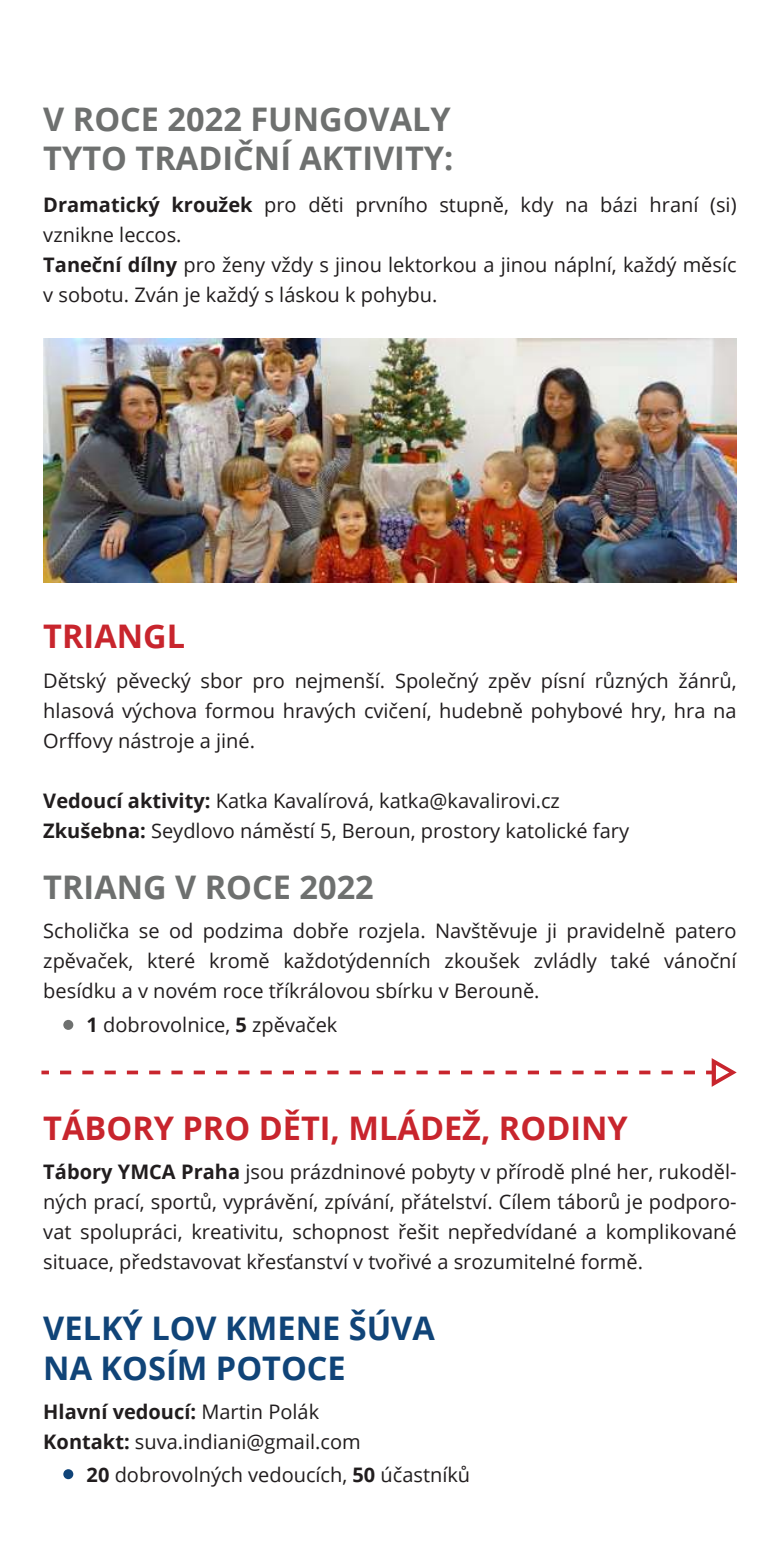
<style>
.page{position:relative;width:780px;height:1560px;background:#fff}
.page>*{position:absolute;margin:0;border:0;box-sizing:border-box;transform-origin:0 0}
.t1{font:700 32.5px/39px "Open Sans";color:#6e706f}
.t2{font:700 32.5px "Open Sans";color:#c8252d}
.t3{font:700 32.5px/40px "Open Sans";color:#104478}
.t4{font:20px/30px "Open Sans";color:#211d1e;text-align:justify}
.s1{font-weight:700}
</style>
<div class="page">
<svg style="left:43px;top:1070px;width:4px;height:4px"></svg>
<svg style="left:62px;top:1070px;width:633px;height:4px"></svg>
<svg style="left:708px;top:1058px;width:28px;height:28px"></svg>
<div style="left:63px;top:1019px;width:10px;height:10px;background:#6e706f;border-radius:50%"></div>
<svg style="left:63px;top:1468px;width:10px;height:10px"></svg>
<img style="left:43px;top:338px;width:693px;height:244px">
<h1 class="t1" style="left:43px;top:98px;width:411px">V ROCE 2022 FUNGOVALY<br>TYTO TRADIČNÍ AKTIVITY:</h1>
<p class="t4" style="left:43px;top:189px;width:694px;text-align:left"><span class="s1">Dramatický kroužek</span> pro děti prvního stupně, kdy na bázi hraní (si) vznikne leccos.<br><span class="s1">Taneční dílny</span> pro ženy vždy s jinou lektorkou a jinou náplní, každý měsíc v sobotu. Zván je každý s láskou k pohybu.</p>
<h1 class="t2" style="left:43px;top:613px;width:143px">TRIANGL</h1>
<p class="t4" style="left:43px;top:664px;width:694px">Dětský pěvecký sbor pro nejmenší. Společný zpěv písní různých žánrů, hlasová výchova formou hravých cvičení, hudebně pohybové hry, hra na Orffovy nástroje a jiné.</p>
<p class="t4" style="left:43px;top:784px;width:587px"><span class="s1">Vedoucí aktivity:</span> Katka Kavalírová, katka@kavalirovi.cz<br><span class="s1">Zkušebna:</span> Seydlovo náměstí 5, Beroun, prostory katolické fary</p>
<h1 class="t1" style="left:43px;top:866px;width:332px">TRIANG V ROCE 2022</h1>
<p class="t4" style="left:43px;top:914px;width:694px">Scholička se od podzima dobře rozjela. Navštěvuje ji pravidelně patero zpěvaček, které kromě každotýdenních zkoušek zvládly také vánoční besídku a v novém roce tříkrálovou sbírku v Berouně.</p>
<p class="t4" style="left:87px;top:1009px;width:252px"><span class="s1">1</span> dobrovolnice, <span class="s1">5</span> zpěvaček</p>
<h1 class="t2" style="left:43px;top:1105px;width:586px">TÁBORY PRO DĚTI, MLÁDEŽ, RODINY</h1>
<p class="t4" style="left:43px;top:1156px;width:694px"><span class="s1">Tábory YMCA Praha</span> jsou prázdninové pobyty v přírodě plné her, rukoděl&shy;ných prací, sportů, vyprávění, zpívání, přátelství. Cílem táborů je podporo&shy;vat spolupráci, kreativitu, schopnost řešit nepředvídané a komplikované situace, představovat křesťanství v tvořivé a srozumitelné formě.</p>
<h1 class="t3" style="left:43px;top:1306px;width:393px">VELKÝ LOV KMENE ŠÚVA<br>NA KOSÍM POTOCE</h1>
<p class="t4" style="left:43px;top:1395px;width:319px"><span class="s1">Hlavní vedoucí:</span> Martin Polák<br><span class="s1">Kontakt:</span> suva.indiani@gmail.com</p>
<p class="t4" style="left:87px;top:1458px;width:385px"><span class="s1">20</span> dobrovolných vedoucích, <span class="s1">50</span> účastníků</p>
</div>
